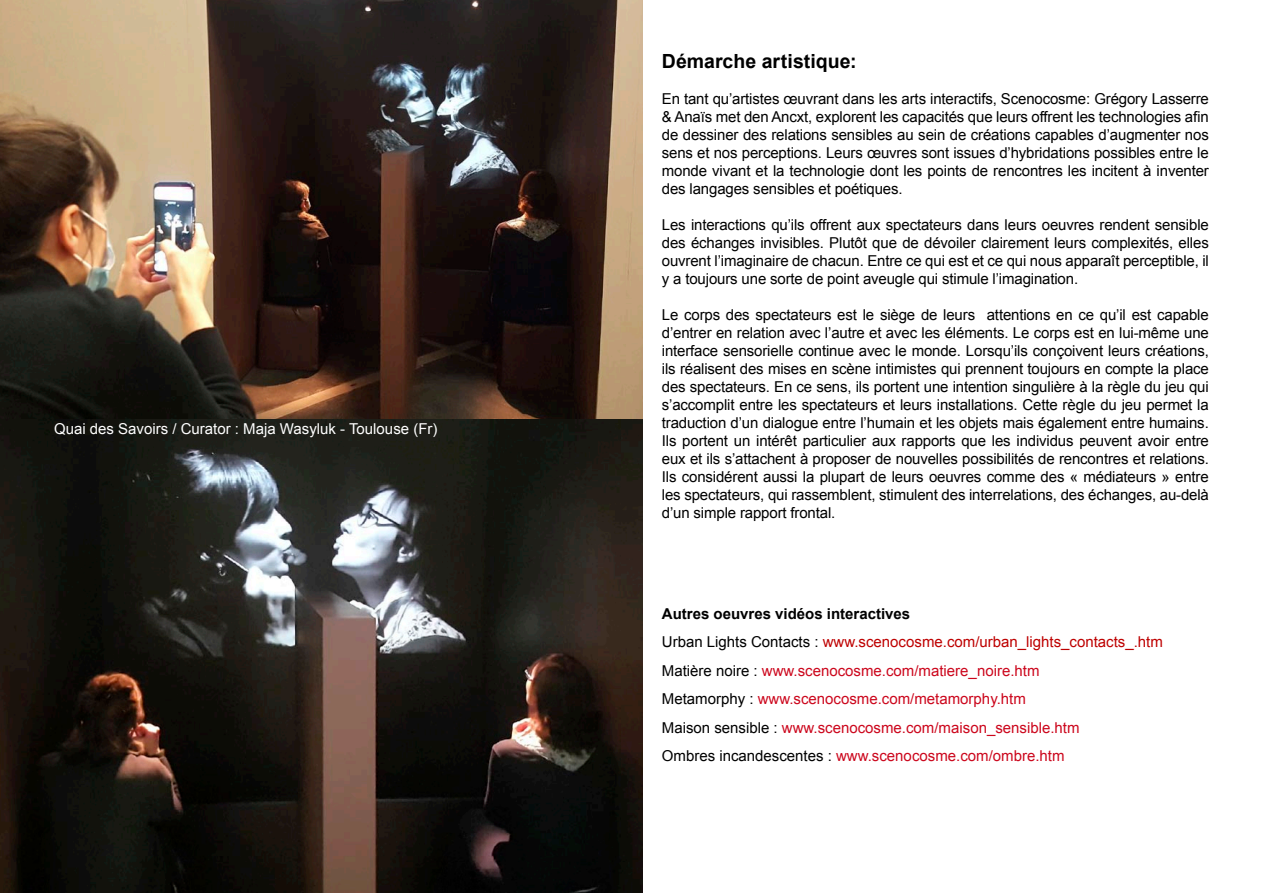
<style>
.page{position:relative;width:1263px;height:893px;background:#fff}
.page>*{position:absolute;margin:0;border:0;box-sizing:border-box;transform-origin:0 0}
.t1{font:700 19.5px "Arial";color:#000}
.t2{font:15px/18px "Arial";letter-spacing:-.01em;color:#000;text-align:justify}
.t3{font:15px/28.5px "Arial";color:#cc071d}
.t4{font:15px/28.5px "Arial";color:#be0000}
.t5{font:15px "Arial";color:#fff}
.t6{font:700 15px "Arial";color:#000}
.s1{color:#000}
.s2{color:#cc071d}
</style>
<div class="page">
<img style="left:0;top:0;width:642px;height:420px">
<img style="left:0;top:420px;width:642px;height:473px">
<p class="t5" style="left:54px;top:419px;width:385px">Quai des Savoirs / Curator : Maja Wasyluk - Toulouse (Fr)</p>
<p class="t1" style="left:662px;top:48px;width:196px">Démarche artistique:</p>
<p class="t2" style="left:662px;top:90px;width:549px">En tant qu’artistes œuvrant dans les arts interactifs, Scenocosme: Grégory Lasserre &amp; Anaïs met den Ancxt, explorent les capacités que leurs offrent les technologies afin de dessiner des relations sensibles au sein de créations capables d’augmenter nos sens et nos perceptions. Leurs œuvres sont issues d’hybridations possibles entre le monde vivant et la technologie dont les points de rencontres les incitent à inventer des langages sensibles et poétiques.</p>
<p class="t2" style="left:662px;top:216px;width:548px">Les interactions qu’ils offrent aux spectateurs dans leurs oeuvres rendent sensible des échanges invisibles. Plutôt que de dévoiler clairement leurs complexités, elles ouvrent l’imaginaire de chacun. Entre ce qui est et ce qui nous apparaît perceptible, il y a toujours une sorte de point aveugle qui stimule l’imagination.</p>
<p class="t2" style="left:662px;top:306px;width:549px">Le corps des spectateurs est le siège de leurs attentions en ce qu’il est capable d’entrer en relation avec l’autre et avec les éléments. Le corps est en lui-même une interface sensorielle continue avec le monde. Lorsqu’ils conçoivent leurs créations, ils réalisent des mises en scène intimistes qui prennent toujours en compte la place des spectateurs. En ce sens, ils portent une intention singulière à la règle du jeu qui s’accomplit entre les spectateurs et leurs installations. Cette règle du jeu permet la traduction d’un dialogue entre l’humain et les objets mais également entre humains.<br>Ils portent un intérêt particulier aux rapports que les individus peuvent avoir entre eux et ils s’attachent à proposer de nouvelles possibilités de rencontres et relations.<br>Ils considérent aussi la plupart de leurs oeuvres comme des « médiateurs » entre les spectateurs, qui rassemblent, stimulent des interrelations, des échanges, au-delà d’un simple rapport frontal.</p>
<p class="t6" style="left:662px;top:603px;width:250px">Autres oeuvres vidéos interactives</p>
<p class="t4" style="left:662px;top:628px;width:503px"><span class="s1">Urban Lights Contacts :</span> www.scenocosme.com/urban_lights_contacts_.htm<br><span class="s1">Matière noire :</span> <span class="s2">www.scenocosme.com/matiere_noire.htm</span></p>
<p class="t3" style="left:662px;top:685px;width:419px"><span class="s1">Metamorphy :</span> www.scenocosme.com/metamorphy.htm<br><span class="s1">Maison sensible :</span> www.scenocosme.com/maison_sensible.htm<br><span class="s1">Ombres incandescentes :</span> www.scenocosme.com/ombre.htm</p>
</div>
